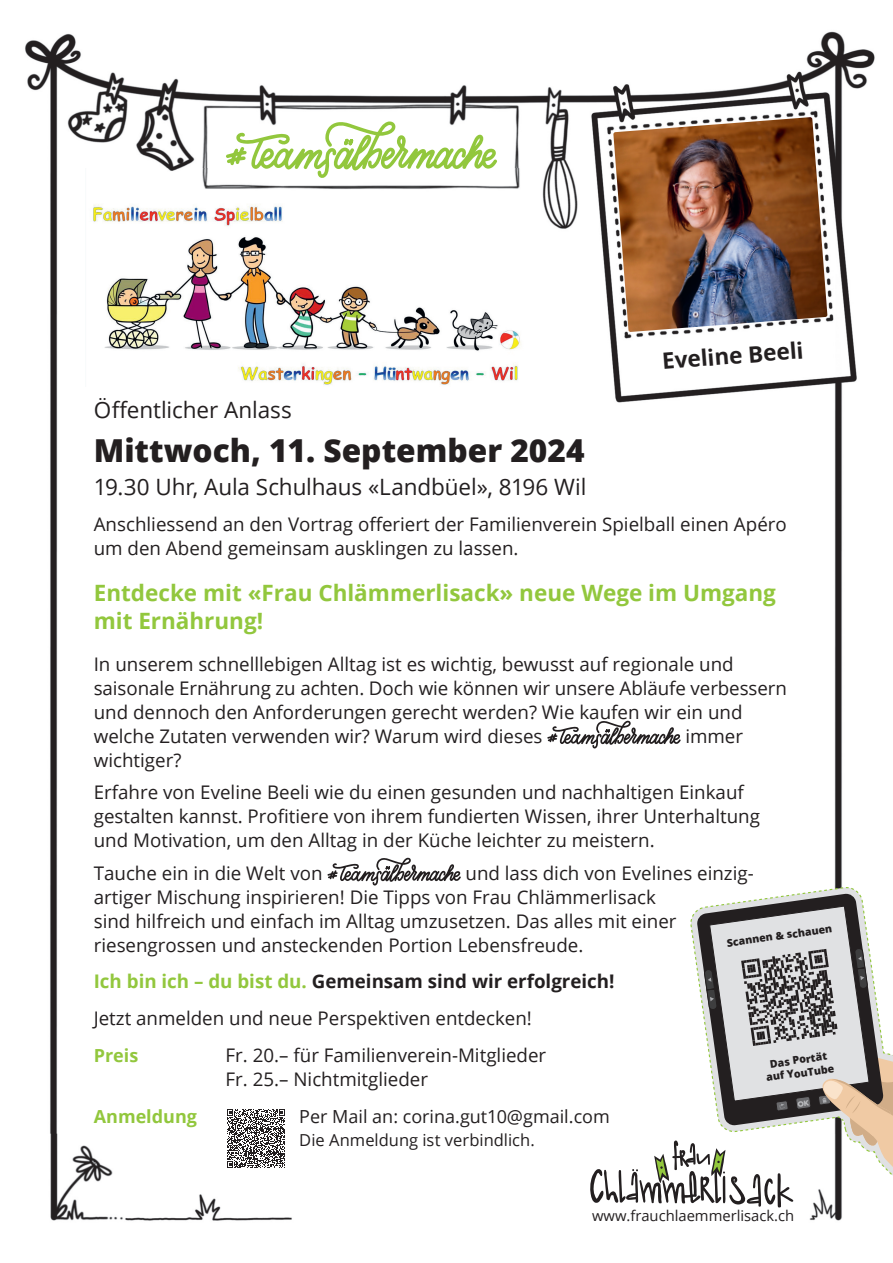
<style>
.page{position:relative;width:893px;height:1263px;background:#fff}
.page>*{position:absolute;margin:0;border:0;box-sizing:border-box;transform-origin:0 0}
.t1{font:800 31.65px "Open Sans";color:#231f20}
.t2{font:700 22.5px/28.5px "Open Sans";color:#92c73d}
.t3{font:22.5px "Open Sans";letter-spacing:-.005em;color:#231f20}
.t4{font:700 22.5px "Open Sans";color:#231f20}
.t5{font:18.75px/24px "Open Sans";color:#231f20}
.t6{font:18px "Open Sans";color:#231f20}
.t7{font:700 18px "Open Sans";color:#92c73d}
.t8{font:16.5px "Open Sans";color:#231f20}
.t9{font:14.7px "Open Sans";color:#231f20}
.t10{font:800 10.65px/13.2px "Open Sans";color:#231f20;text-align:center}
.s1{font-weight:700;color:#92c73d}
.s2{font-weight:700}
</style>
<div class="page">
<img style="left:50px;top:1134px;width:792px;height:87px">
<img style="left:25px;top:31px;width:850px;height:1103px">
<img style="left:85px;top:168px;width:453px;height:218px">
<img style="left:613px;top:117px;width:214px;height:215px">
<svg style="left:226px;top:121px;width:271px;height:57px"></svg>
<svg style="left:689px;top:885px;width:186px;height:8px"></svg>
<svg style="left:547px;top:721px;width:134px;height:27px"></svg>
<svg style="left:327px;top:858px;width:134px;height:27px"></svg>
<div style="left:223px;top:1105px;width:66px;height:67px;background:#fff"></div>
<svg style="left:227px;top:1109px;width:58px;height:59px"></svg>
<svg style="left:590px;top:893px;width:303px;height:314px"></svg>
<p class="t4" style="left:661px;top:346px;width:143px;rotate:-5deg">Eveline Beeli</p>
<p class="t3" style="left:94px;top:395px;width:199px">Öffentlicher Anlass</p>
<h1 class="t1" style="left:94px;top:426px;width:492px">Mittwoch, 11. September 2024</h1>
<p class="t3" style="left:94px;top:471px;width:494px">19.30 Uhr, Aula Schulhaus «Landbüel», 8196 Wil</p>
<p class="t5" style="left:94px;top:512px;width:695px">Anschliessend an den Vortrag offeriert der Familienverein Spielball einen Apéro um den Abend gemeinsam ausklingen zu lassen.</p>
<p class="t2" style="left:94px;top:578px;width:684px">Entdecke mit «Frau Chlämmerlisack» neue Wege im Umgang mit Ernährung!</p>
<p class="t5" style="left:94px;top:651px;width:695px">In unserem schnelllebigen Alltag ist es wichtig, bewusst auf regionale und saisonale Ernährung zu achten. Doch wie können wir unsere Abläufe verbessern und dennoch den Anforderungen gerecht werden? Wie kaufen wir ein und welche Zutaten verwenden wir? Warum wird dieses</p>
<p class="t5" style="left:685px;top:723px;width:59px">immer</p>
<p class="t5" style="left:94px;top:743px;width:652px;line-height:32.5px">wichtiger?<br>Erfahre von Eveline Beeli wie du einen gesunden und nachhaltigen Einkauf</p>
<p class="t5" style="left:94px;top:804px;width:668px">gestalten kannst. Profitiere von ihrem fundierten Wissen, ihrer Unterhaltung und Motivation, um den Alltag in der Küche leichter zu meistern.</p>
<p class="t5" style="left:94px;top:860px;width:230px">Tauche ein in die Welt von</p>
<p class="t5" style="left:94px;top:860px;width:661px;text-indent:372px">und lass dich von Evelines einzig&shy;artiger Mischung inspirieren! Die Tipps von Frau Chlämmerlisack<br>sind hilfreich und einfach im Alltag umzusetzen. Das alles mit einer riesengrossen und ansteckenden Portion Lebensfreude.</p>
<p class="t5" style="left:94px;top:963px;width:522px;line-height:36.8px"><span class="s1">Ich bin ich – du bist du.</span> <span class="s2">Gemeinsam sind wir erfolgreich!<br></span>Jetzt anmelden und neue Perspektiven entdecken!</p>
<p class="t7" style="left:94px;top:1042px;width:46px">Preis</p>
<p class="t5" style="left:226px;top:1042px;width:322px">Fr. 20.– für Familienverein-Mitglieder<br>Fr. 25.– Nichtmitglieder</p>
<p class="t7" style="left:94px;top:1103px;width:105px">Anmeldung</p>
<p class="t6" style="left:299px;top:1104px;width:312px">Per Mail an: corina.gut10@gmail.com</p>
<p class="t8" style="left:299px;top:1128px;width:237px">Die Anmeldung ist verbindlich.</p>
<p class="t10" style="left:726px;top:936px;width:108px;rotate:-8deg">Scannen &amp; schauen</p>
<p class="t10" style="left:763px;top:1057px;width:70px;rotate:-8deg">Das Portät auf YouTube</p>
<p class="t9" style="left:592px;top:1205px;width:204px">www.frauchlaemmerlisack.ch</p>
</div>
